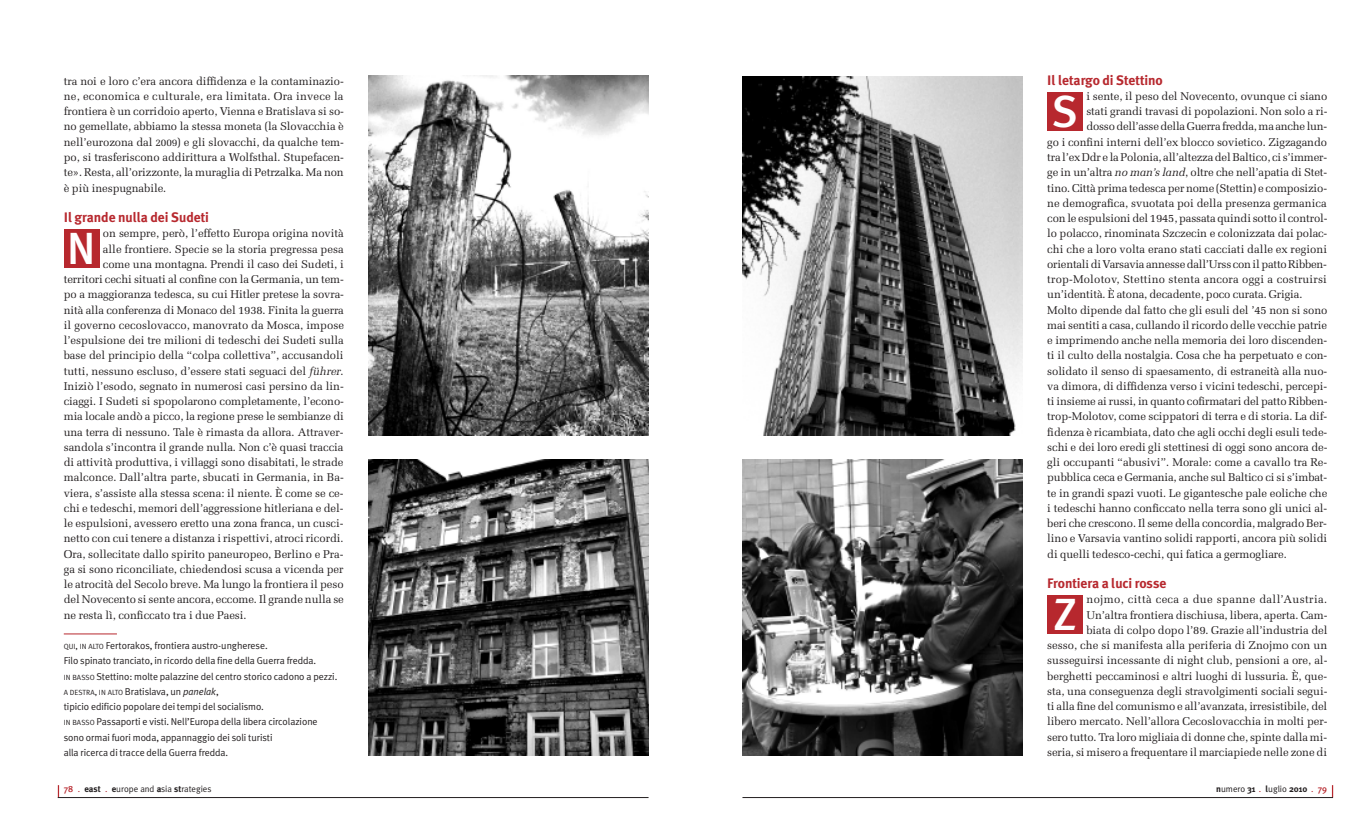
<style>
.page{position:relative;width:1368px;height:833px;background:#fff}
.page>*{position:absolute;margin:0;border:0;box-sizing:border-box;transform-origin:0 0}
.t1{font:500 45px "Meta Plus";color:#fff}
.t2{font:700 13.75px "Meta Plus";letter-spacing:-.005em;color:#b7282e}
.t3{font:11.25px/15.2px "Melior";letter-spacing:-.01em;color:#231f20;text-align:right}
.t4{font:11.25px "Melior";letter-spacing:.015em;color:#231f20}
.t5{font:10px/15.2px "Meta Plus Normal";letter-spacing:-.005em;color:#231f20}
.t6{font:9px "Meta Plus Normal";letter-spacing:-.005em;color:#231f20}
.s1{font-size:10px}
.s2{font-style:italic}
.s3{font-size:7.5px}
.s4{font-size:9px}
.s5{font-family:"Meta Plus";font-weight:500;color:#b7282e}
.s6{color:#b7282e}
.s7{font-family:"Meta Plus";font-weight:700}
</style>
<div class="page">
<svg style="left:58px;top:785px;width:1px;height:12px"></svg>
<svg style="left:1332px;top:785px;width:1px;height:12px"></svg>
<hr style="left:58px;top:797px;width:590px;height:1px;background:#231f20">
<hr style="left:742px;top:797px;width:591px;height:1px;background:#231f20">
<img style="left:369px;top:460px;width:279px;height:296px">
<img style="left:742px;top:460px;width:280px;height:296px">
<img style="left:742px;top:76px;width:280px;height:359px">
<img style="left:369px;top:75px;width:279px;height:360px">
<div style="left:1047px;top:91px;width:35px;height:39px;background:#b7282e"></div>
<div style="left:1047px;top:595px;width:35px;height:39px;background:#b7282e"></div>
<div style="left:64px;top:229px;width:35px;height:39px;background:#b7282e"></div>
<hr style="left:64px;top:633px;width:53px;height:1px;background:#b7282e">
<p class="t3" style="left:64px;top:73px;width:282px;text-align:justify">tra noi e loro c’era ancora diffidenza e la contaminazio&shy;ne, economica e culturale, era limitata. Ora invece la frontiera è un corridoio aperto, Vienna e Bratislava si so&shy;no gemellate, abbiamo la stessa moneta (la Slovacchia è nell’eurozona dal <span class="s1">2009</span>) e gli slovacchi, da qualche tem&shy;po, si trasferiscono addirittura a Wolfsthal. Stupefacen&shy;te». Resta, all’orizzonte, la muraglia di Petrzalka. Ma non è più inespugnabile.</p>
<p class="t2" style="left:64px;top:209px;width:147px">Il grande nulla dei Sudeti</p>
<p class="t3" style="left:103px;top:226px;width:242px">on sempre, però, l’effetto Europa origina novità</p>
<p class="t3" style="left:103px;top:241px;width:242px">alle frontiere. Specie se la storia pregressa pesa</p>
<p class="t3" style="left:103px;top:256px;width:242px">come una montagna. Prendi il caso dei Sudeti, i</p>
<p class="t3" style="left:64px;top:271px;width:282px">territori cechi situati al confine con la Germania, un tem-</p>
<p class="t3" style="left:64px;top:287px;width:282px">po a maggioranza tedesca, su cui Hitler pretese la sovra-</p>
<p class="t3" style="left:64px;top:302px;width:282px">nità alla conferenza di Monaco del 1938. Finita la guerra</p>
<p class="t3" style="left:64px;top:317px;width:282px">il governo cecoslovacco, manovrato da Mosca, impose</p>
<p class="t3" style="left:64px;top:332px;width:282px">l’espulsione dei tre milioni di tedeschi dei Sudeti sulla</p>
<p class="t3" style="left:64px;top:348px;width:281px">base del principio della “colpa collettiva”, accusandoli</p>
<p class="t3" style="left:64px;top:363px;width:281px">tutti, nessuno escluso, d’essere stati seguaci del <span class="s2">führer</span>.</p>
<p class="t3" style="left:64px;top:378px;width:281px">Iniziò l’esodo, segnato in numerosi casi persino da lin-</p>
<p class="t3" style="left:64px;top:393px;width:282px">ciaggi. I Sudeti si spopolarono completamente, l’econo-</p>
<p class="t3" style="left:64px;top:409px;width:282px">mia locale andò a picco, la regione prese le sembianze di</p>
<p class="t3" style="left:64px;top:424px;width:281px">una terra di nessuno. Tale è rimasta da allora. Attraver-</p>
<p class="t3" style="left:64px;top:439px;width:281px">sandola s’incontra il grande nulla. Non c’è quasi traccia</p>
<p class="t3" style="left:64px;top:454px;width:281px">di attività produttiva, i villaggi sono disabitati, le strade</p>
<p class="t3" style="left:64px;top:470px;width:281px">malconce. Dall’altra parte, sbucati in Germania, in Ba-</p>
<p class="t3" style="left:64px;top:485px;width:281px">viera, s’assiste alla stessa scena: il niente. È come se ce-</p>
<p class="t3" style="left:64px;top:500px;width:281px">chi e tedeschi, memori dell’aggressione hitleriana e del-</p>
<p class="t3" style="left:64px;top:515px;width:281px">le espulsioni, avessero eretto una zona franca, un cusci-</p>
<p class="t3" style="left:64px;top:531px;width:281px">netto con cui tenere a distanza i rispettivi, atroci ricordi.</p>
<p class="t3" style="left:64px;top:546px;width:281px">Ora, sollecitate dallo spirito paneuropeo, Berlino e Pra-</p>
<p class="t3" style="left:64px;top:561px;width:281px">ga si sono riconciliate, chiedendosi scusa a vicenda per</p>
<p class="t3" style="left:64px;top:576px;width:281px">le atrocità del Secolo breve. Ma lungo la frontiera il peso</p>
<p class="t3" style="left:64px;top:592px;width:282px">del Novecento si sente ancora, eccome. Il grande nulla se</p>
<p class="t3" style="left:64px;top:607px;width:184px">ne resta lì, conficcato tra i due Paesi.</p>
<h1 class="t1" style="left:67px;top:222px;width:31px">N</h1>
<p class="t5" style="left:64px;top:638px;width:275px"><span class="s3">QUI</span><span class="s4">,</span> <span class="s3">IN ALTO</span> Fertorakos, frontiera austro-ungherese.<br>Filo spinato tranciato, in ricordo della fine della Guerra fredda.<br><span class="s3">IN BASSO</span> Stettino: molte palazzine del centro storico cadono a pezzi.<br><span class="s3">A DESTRA</span><span class="s4">,</span> <span class="s3">IN ALTO</span> Bratislava, un <span class="s2">panelak</span>,<br>tipicio edificio popolare dei tempi del socialismo.<br><span class="s3">IN BASSO</span> Passaporti e visti. Nell’Europa della libera circolazione sono ormai fuori moda, appannaggio dei soli turisti<br>alla ricerca di tracce della Guerra fredda.</p>
<p class="t2" style="left:1047px;top:72px;width:117px">Il letargo di Stettino</p>
<p class="t3" style="left:1086px;top:88px;width:242px">i sente, il peso del Novecento, ovunque ci siano</p>
<p class="t3" style="left:1086px;top:104px;width:242px">stati grandi travasi di popolazioni. Non solo a ri-</p>
<p class="t3" style="left:1086px;top:119px;width:242px">dosso dell’asse della Guerra fredda, ma anche lun-</p>
<p class="t3" style="left:1047px;top:134px;width:281px">go i confini interni dell’ex blocco sovietico. Zigzagando</p>
<p class="t3" style="left:1047px;top:149px;width:281px">tra l’ex Ddr e la Polonia, all’altezza del Baltico, ci s’immer-</p>
<p class="t3" style="left:1047px;top:165px;width:282px">ge in un’altra <span class="s2">no man’s land</span>, oltre che nell’apatia di Stet-</p>
<p class="t3" style="left:1047px;top:180px;width:281px">tino. Città prima tedesca per nome (Stettin) e composizio-</p>
<p class="t3" style="left:1047px;top:195px;width:281px">ne demografica, svuotata poi della presenza germanica</p>
<p class="t3" style="left:1047px;top:210px;width:282px">con le espulsioni del 1945, passata quindi sotto il control-</p>
<p class="t3" style="left:1047px;top:226px;width:281px">lo polacco, rinominata Szczecin e colonizzata dai polac-</p>
<p class="t3" style="left:1047px;top:241px;width:281px">chi che a loro volta erano stati cacciati dalle ex regioni</p>
<p class="t3" style="left:1047px;top:256px;width:281px">orientali di Varsavia annesse dall’Urss con il patto Ribben-</p>
<p class="t4" style="left:1047px;top:272px;width:281px">trop-Molotov, Stettino stenta ancora oggi a costruirsi</p>
<p class="t3" style="left:1047px;top:287px;width:257px">un’identità. È atona, decadente, poco curata. Grigia.</p>
<p class="t3" style="left:1047px;top:302px;width:282px">Molto dipende dal fatto che gli esuli del ’45 non si sono</p>
<p class="t3" style="left:1047px;top:317px;width:281px">mai sentiti a casa, cullando il ricordo delle vecchie patrie</p>
<p class="t3" style="left:1047px;top:332px;width:281px">e imprimendo anche nella memoria dei loro discenden-</p>
<p class="t3" style="left:1047px;top:348px;width:281px">ti il culto della nostalgia. Cosa che ha perpetuato e con-</p>
<p class="t3" style="left:1047px;top:363px;width:281px">solidato il senso di spaesamento, di estraneità alla nuo-</p>
<p class="t3" style="left:1047px;top:378px;width:282px">va dimora, di diffidenza verso i vicini tedeschi, percepi-</p>
<p class="t3" style="left:1047px;top:393px;width:282px">ti insieme ai russi, in quanto cofirmatari del patto Ribben-</p>
<p class="t3" style="left:1047px;top:409px;width:282px">trop-Molotov, come scippatori di terra e di storia. La dif-</p>
<p class="t3" style="left:1047px;top:424px;width:282px">fidenza è ricambiata, dato che agli occhi degli esuli tede-</p>
<p class="t3" style="left:1047px;top:439px;width:282px">schi e dei loro eredi gli stettinesi di oggi sono ancora de-</p>
<p class="t3" style="left:1047px;top:454px;width:282px">gli occupanti “abusivi”. Morale: come a cavallo tra Re-</p>
<p class="t3" style="left:1047px;top:470px;width:282px">pubblica ceca e Germania, anche sul Baltico ci si s’imbat-</p>
<p class="t3" style="left:1047px;top:485px;width:282px">te in grandi spazi vuoti. Le gigantesche pale eoliche che</p>
<p class="t3" style="left:1047px;top:500px;width:281px">i tedeschi hanno conficcato nella terra sono gli unici al-</p>
<p class="t3" style="left:1047px;top:515px;width:281px">beri che crescono. Il seme della concordia, malgrado Ber-</p>
<p class="t3" style="left:1047px;top:531px;width:282px">lino e Varsavia vantino solidi rapporti, ancora più solidi</p>
<p class="t3" style="left:1047px;top:546px;width:241px">di quelli tedesco-cechi, qui fatica a germogliare.</p>
<p class="t2" style="left:1047px;top:575px;width:121px">Frontiera a luci rosse</p>
<p class="t3" style="left:1047px;top:592px;width:282px">nojmo, città ceca a due spanne dall’Austria.<br>Un’altra frontiera dischiusa, libera, aperta. Cam-<br>biata di colpo dopo l’89. Grazie all’industria del<br>sesso, che si manifesta alla periferia di Znojmo con un susseguirsi incessante di night club, pensioni a ore, al&shy;berghetti peccaminosi e altri luoghi di lussuria. È, que&shy;sta, una conseguenza degli stravolgimenti sociali segui&shy;ti alla fine del comunismo e all’avanzata, irresistibile, del libero mercato. Nell’allora Cecoslovacchia in molti per&shy;sero tutto. Tra loro migliaia di donne che, spinte dalla mi&shy;seria, si misero a frequentare il marciapiede nelle zone di</p>
<h1 class="t1" style="left:1052px;top:85px;width:27px">S</h1>
<h1 class="t1" style="left:1053px;top:588px;width:25px">Z</h1>
<p class="t6" style="left:64px;top:784px;width:149px"><span class="s5">78</span> <span class="s6">.</span> <span class="s7">east</span> <span class="s6">.</span> <span class="s7">e</span>urope and <span class="s7">a</span>sia <span class="s7">st</span>rategies</p>
<p class="t6" style="left:1216px;top:784px;width:112px"><span class="s7">n</span>umero <span class="s7">31</span> <span class="s6">.</span> <span class="s7">l</span>uglio <span class="s7">2010</span> <span class="s6">.</span> <span class="s5">79</span></p>
</div>
